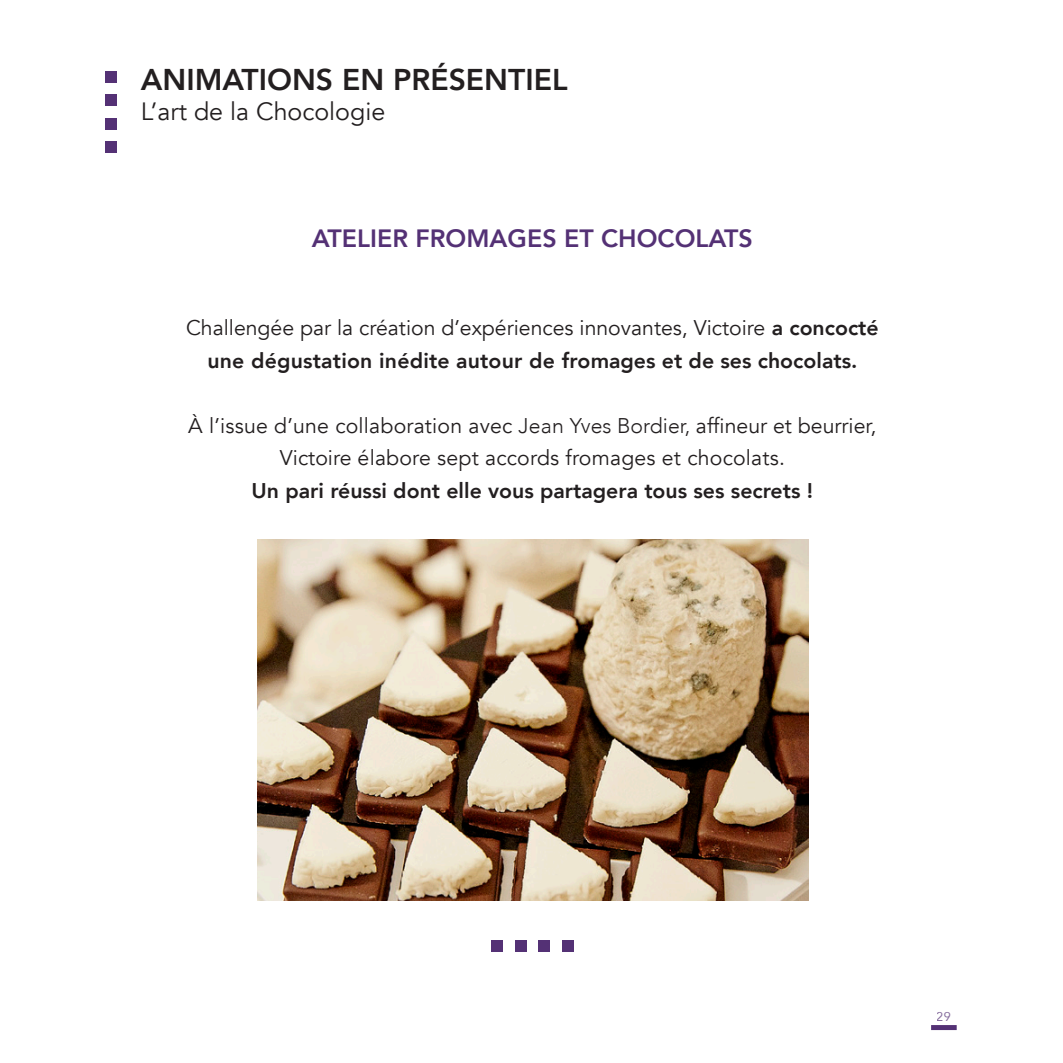
<style>
.page{position:relative;width:1063px;height:1063px;background:#fff}
.page>*{position:absolute;margin:0;border:0;box-sizing:border-box;transform-origin:0 0}
.t1{font:800 30px "Avenir";color:#231f20}
.t2{font:800 25px "Avenir";color:#543175}
.t3{font:25px "Avenir";color:#231f20}
.t4{font:800 21.25px/32.5px "Avenir";color:#231f20;text-align:center}
.t5{font:21.25px/32.5px "Avenir";letter-spacing:.01em;color:#231f20;text-align:center}
.t6{font:12.75px "Avenir";color:#543175}
.s1{font-weight:400}
.s2{font-weight:300}
</style>
<div class="page">
<div style="left:931px;top:1025px;width:26px;height:5px;background:#543175"></div>
<div style="left:106px;top:71px;width:11px;height:12px;background:#543175"></div>
<div style="left:106px;top:94px;width:11px;height:12px;background:#543175"></div>
<div style="left:106px;top:118px;width:11px;height:11px;background:#543175"></div>
<div style="left:106px;top:141px;width:11px;height:12px;background:#543175"></div>
<div style="left:491px;top:940px;width:12px;height:12px;background:#543175"></div>
<div style="left:515px;top:940px;width:12px;height:12px;background:#543175"></div>
<div style="left:538px;top:940px;width:12px;height:12px;background:#543175"></div>
<div style="left:562px;top:940px;width:11px;height:12px;background:#543175"></div>
<img style="left:258px;top:540px;width:550px;height:360px">
<p class="t1" style="left:141px;top:56px;width:428px">ANIMATIONS EN PRÉSENTIEL</p>
<p class="t3" style="left:141px;top:97px;width:246px">L’art de la Chocologie</p>
<p class="t2" style="left:312px;top:219px;width:443px">ATELIER FROMAGES ET CHOCOLATS</p>
<p class="t4" style="left:186px;top:312px;width:694px"><span class="s1">Challengée par la création d’expériences innovantes, Victoire</span> a concocté une dégustation inédite autour de fromages et de ses chocolats.</p>
<p class="t5" style="left:188px;top:410px;width:690px">À l’issue d’une collaboration avec <span class="s2">Jean Yves Bordier,</span> affineur et beurrier,<br>Victoire élabore sept accords fromages et chocolats.</p>
<p class="t4" style="left:252px;top:474px;width:563px">Un pari réussi dont elle vous partagera tous ses secrets !</p>
<p class="t6" style="left:937px;top:1006px;width:16px">29</p>
</div>
